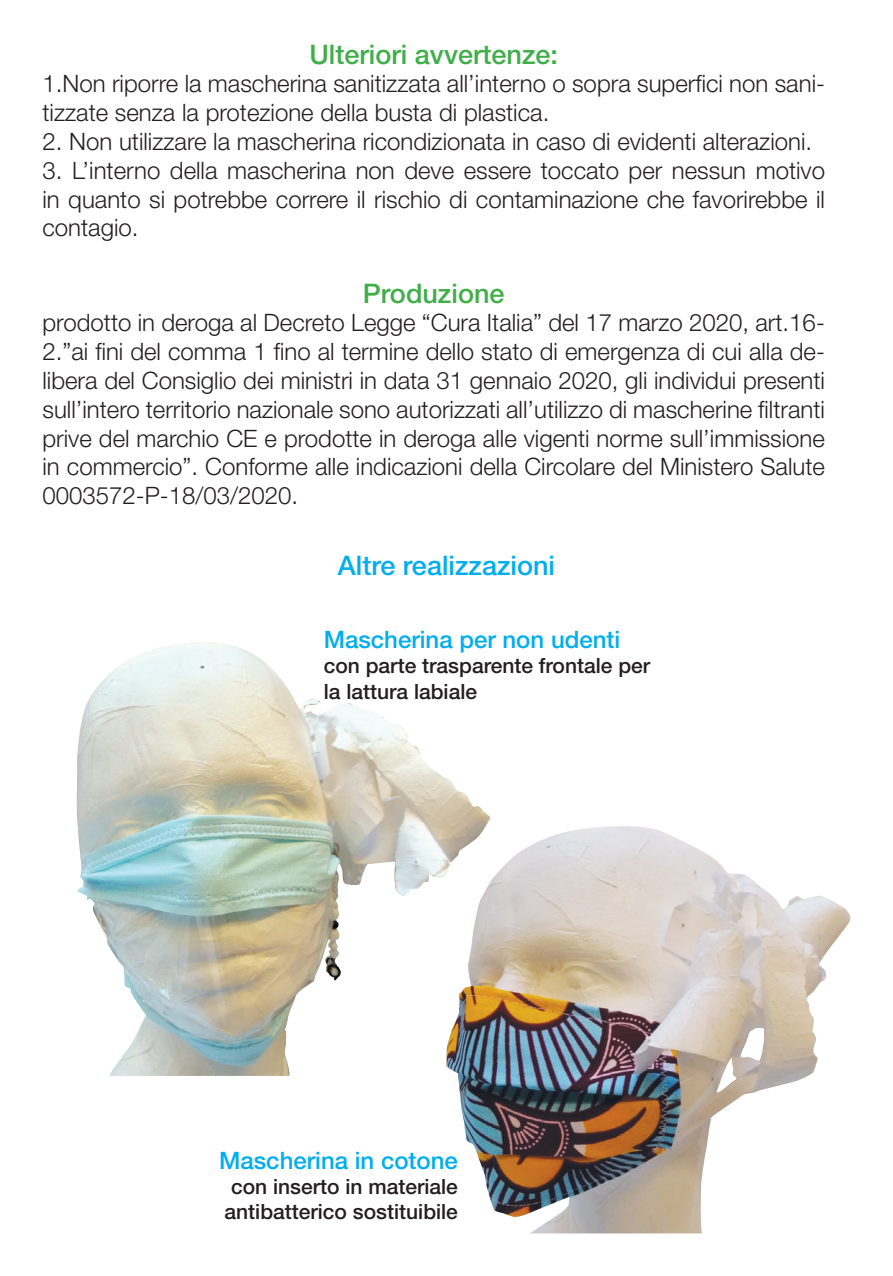
<style>
.page{position:relative;width:893px;height:1276px;background:#fff}
.page>*{position:absolute;margin:0;border:0;box-sizing:border-box;transform-origin:0 0}
.t1{font:500 27px "Helvetica Neue";color:#40ae49}
.t2{font:500 27px "Helvetica Neue";color:#00aeef}
.t3{font:300 24px/28.8px "Helvetica Neue";color:#231f20;text-align:justify}
.t4{font:500 24px "Helvetica Neue";color:#00aeef}
.t5{font:500 21px/25.2px "Helvetica Neue";color:#231f20}
</style>
<div class="page">
<img style="left:446px;top:826px;width:405px;height:407px">
<img style="left:77px;top:657px;width:319px;height:419px">
<p class="t1" style="left:309px;top:38px;width:250px">Ulteriori avvertenze:</p>
<p class="t3" style="left:43px;top:69px;width:784px">1.Non riporre la mascherina sanitizzata all’interno o sopra superfici non sani&shy;tizzate senza la protezione della busta di plastica.</p>
<p class="t3" style="left:43px;top:126px;width:771px">2. Non utilizzare la mascherina ricondizionata in caso di evidenti alterazioni.</p>
<p class="t3" style="left:43px;top:155px;width:784px">3. L’interno della mascherina non deve essere toccato per nessun motivo in quanto si potrebbe correre il rischio di contaminazione che favorirebbe il contagio.</p>
<p class="t1" style="left:363px;top:277px;width:143px">Produzione</p>
<p class="t3" style="left:43px;top:308px;width:784px">prodotto in deroga al Decreto Legge “Cura Italia” del 17 marzo 2020, art.16- 2.”ai fini del comma 1 fino al termine dello stato di emergenza di cui alla de&shy;libera del Consiglio dei ministri in data 31 gennaio 2020, gli individui presenti sull’intero territorio nazionale sono autorizzati all’utilizzo di mascherine filtranti prive del marchio CE e prodotte in deroga alle vigenti norme sull’immissione in commercio”. Conforme alle indicazioni della Circolare del Ministero Salute 0003572-P-18/03/2020.</p>
<p class="t2" style="left:338px;top:549px;width:219px">Altre realizzazioni</p>
<p class="t4" style="left:324px;top:625px;width:298px">Mascherina per non udenti</p>
<p class="t5" style="left:324px;top:653px;width:328px">con parte trasparente frontale per la lattura labiale</p>
<p class="t4" style="left:219px;top:1146px;width:240px">Mascherina in cotone</p>
<p class="t5" style="left:225px;top:1173px;width:235px;text-align:center">con inserto in materiale antibatterico sostituibile</p>
</div>
